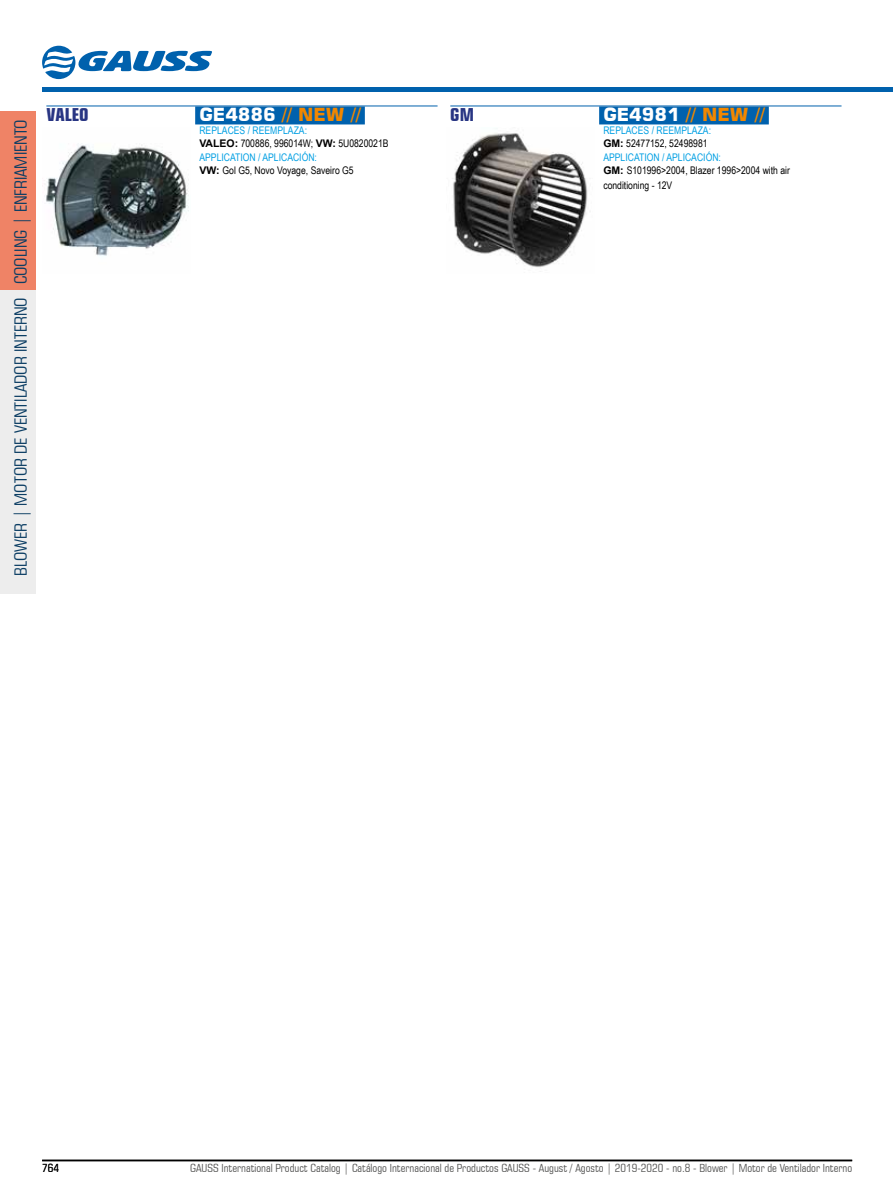
<style>
.page{position:relative;width:893px;height:1191px;background:#fff}
.page>*{position:absolute;margin:0;border:0;box-sizing:border-box;transform-origin:0 0}
.t1{font:700 18px "Square 721 BT";color:#f18700}
.t2{font:700 condensed 18px "Square 721 BT";color:#283583}
.t3{font:condensed 17.1px "Square 721 BT";color:#0c3e64}
.t4{font:condensed 11.25px "Square 721 BT";color:#575756}
.t5{font:condensed 11.25px "Square 721 BT";color:#000}
.t6{font:10.5px/12.6px "Arial Narrow";color:#000}
.t7{font:10.5px/12.6px "Arial Narrow";color:#009fe3}
.s1{color:#fff}
.s2{color:#009fe3}
.s3{font-family:"Arial";font-weight:700}
.s4{font-family:"Arial";font-weight:700;color:#000}
.s5{color:#000}
</style>
<div class="page">
<hr style="left:42px;top:1159px;width:810px;height:2px;background:#000">
<div style="left:0;top:111px;width:36px;height:179px;background:#ef8366"></div>
<div style="left:0;top:290px;width:36px;height:303px;background:#ededed"></div>
<svg style="left:42px;top:46px;width:170px;height:33px"></svg>
<hr style="left:42px;top:87px;width:851px;height:4px;background:#0061ad">
<hr style="left:46px;top:106px;width:392px;height:1px;background:#0061ad">
<div style="left:195px;top:106px;width:170px;height:18px;background:#0061ad"></div>
<img style="left:42px;top:144px;width:147px;height:112px">
<hr style="left:450px;top:106px;width:391px;height:1px;background:#0061ad">
<div style="left:599px;top:106px;width:170px;height:18px;background:#0061ad"></div>
<img style="left:452px;top:133px;width:136px;height:135px">
<h2 class="t3" style="left:10px;top:284px;width:166px;rotate:-90deg">COOLING | ENFRIAMIENTO</h2>
<h2 class="t3" style="left:10px;top:575px;width:280px;rotate:-90deg">BLOWER | MOTOR DE VENTILADOR INTERNO</h2>
<h1 class="t2" style="left:46px;top:104px;width:44px">VALEO</h1>
<h1 class="t1" style="left:199px;top:104px;width:163px"><span class="s1">GE4886</span> // NEW //</h1>
<p class="t6" style="left:199px;top:124px;width:191px"><span class="s2">REPLACES / REEMPLAZA:<br></span><span class="s3">VALEO:</span> 700886, 996014W; <span class="s3">VW:</span> 5U0820021B</p>
<p class="t6" style="left:199px;top:151px;width:156px"><span class="s2">APPLICATION / APLICACIÓN:<br></span><span class="s3">VW:</span> Gol G5, Novo Voyage, Saveiro G5</p>
<h1 class="t2" style="left:450px;top:104px;width:25px">GM</h1>
<h1 class="t1" style="left:603px;top:104px;width:163px"><span class="s1">GE4981</span> // NEW //</h1>
<p class="t7" style="left:603px;top:124px;width:109px">REPLACES / REEMPLAZA:<br><span class="s4">GM:</span> <span class="s5">52477152, 52498981</span></p>
<p class="t6" style="left:603px;top:151px;width:188px"><span class="s2">APPLICATION / APLICACIÓN:<br></span><span class="s3">GM:</span> S101996&gt;2004, Blazer 1996&gt;2004 with air</p>
<p class="t6" style="left:603px;top:178px;width:70px">conditioning - 12V</p>
<p class="t5" style="left:42px;top:1161px;width:18px">764</p>
<p class="t4" style="left:190px;top:1161px;width:663px">GAUSS International Product Catalog | Catálogo Internacional de Productos GAUSS - August / Agosto | 2019-2020 - no.8 - Blower | Motor de Ventilador Interno</p>
</div>
